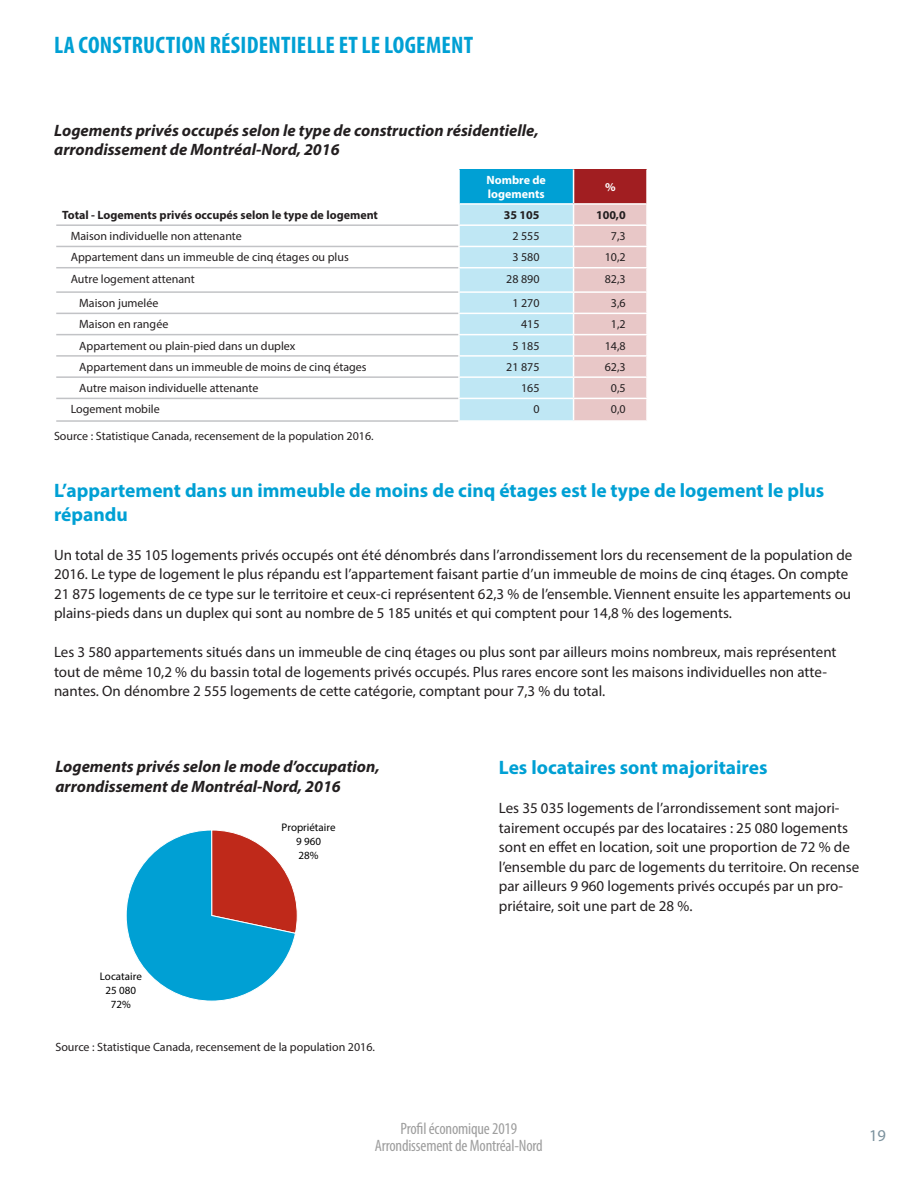
<style>
.page{position:relative;width:918px;height:1188px;background:#fff}
.page>*{position:absolute;margin:0;border:0;box-sizing:border-box;transform-origin:0 0}
.t1{font:700 condensed 24px "Myriad Pro";letter-spacing:.01em;color:#00a0d4}
.t2{font:700 19.5px/23.4px "Myriad Pro";color:#00a0d4}
.t3{font:italic 700 16.5px "Myriad Pro";color:#231f20}
.t4{font:condensed 16.5px/16.5px "Myriad Pro";letter-spacing:-.01em;color:#9e9e9e;text-align:center}
.t5{font:16.5px "Myriad Pro";color:#7c929e}
.t6{font:15px/19.5px "Myriad Pro";color:#231f20}
.t7{font:12px "Myriad Pro";color:#231f20}
.t8{font:700 12px "Myriad Pro";color:#231f20}
.t9{font:700 12px/13.5px "Myriad Pro";color:#fff}
.t10{font:10.95px/14px "Myriad Pro";color:#000;text-align:center}
</style>
<div class="page">
<div style="left:459px;top:169px;width:115px;height:35px;background:#00a0d4"></div>
<div style="left:574px;top:169px;width:73px;height:35px;background:#a11e21"></div>
<hr style="left:458px;top:203px;width:116px;height:2px;background:#fff">
<hr style="left:458px;top:169px;width:2px;height:34px;background:#fff">
<hr style="left:573px;top:169px;width:1px;height:34px;background:#fff">
<hr style="left:574px;top:203px;width:74px;height:2px;background:#fff">
<hr style="left:646px;top:169px;width:2px;height:34px;background:#fff">
<hr style="left:56px;top:224px;width:402px;height:2px;background:#c2c3c6">
<hr style="left:56px;top:246px;width:402px;height:1px;background:#c2c3c6">
<hr style="left:56px;top:267px;width:402px;height:1px;background:#c2c3c6">
<hr style="left:56px;top:291px;width:402px;height:2px;background:#c2c3c6">
<hr style="left:56px;top:313px;width:402px;height:1px;background:#c2c3c6">
<hr style="left:56px;top:334px;width:402px;height:1px;background:#c2c3c6">
<hr style="left:56px;top:355px;width:402px;height:2px;background:#c2c3c6">
<hr style="left:56px;top:376px;width:402px;height:2px;background:#c2c3c6">
<hr style="left:56px;top:398px;width:402px;height:1px;background:#c2c3c6">
<hr style="left:56px;top:420px;width:402px;height:2px;background:#c2c3c6">
<svg style="left:458px;top:204px;width:189px;height:217px;background:#d2dde4"></svg>
<hr style="left:574px;top:376px;width:74px;height:2px;background:#fff">
<hr style="left:646px;top:378px;width:2px;height:20px;background:#fff">
<hr style="left:574px;top:398px;width:74px;height:1px;background:#fff">
<hr style="left:646px;top:399px;width:2px;height:21px;background:#fff">
<hr style="left:574px;top:420px;width:74px;height:2px;background:#fff">
<svg style="left:126px;top:830px;width:172px;height:171px"></svg>
<p class="t1" style="left:54px;top:30px;width:421px">LA CONSTRUCTION RÉSIDENTIELLE ET LE LOGEMENT</p>
<p class="t3" style="left:54px;top:119px;width:486px">Logements privés occupés selon le type de construction résidentielle,</p>
<p class="t3" style="left:54px;top:139px;width:287px">arrondissement de Montréal-Nord, 2016</p>
<p class="t9" style="left:487px;top:173px;width:61px">Nombre de logements</p>
<p class="t9" style="left:605px;top:180px;width:12px">%</p>
<p class="t8" style="left:62px;top:207px;width:317px">Total - Logements privés occupés selon le type de logement</p>
<p class="t8" style="left:504px;top:207px;width:37px">35 105</p>
<p class="t8" style="left:596px;top:207px;width:31px">100,0</p>
<p class="t7" style="left:71px;top:229px;width:173px">Maison individuelle non attenante</p>
<p class="t7" style="left:512px;top:229px;width:29px">2 555</p>
<p class="t7" style="left:611px;top:229px;width:16px">7,3</p>
<p class="t7" style="left:71px;top:250px;width:280px">Appartement dans un immeuble de cinq étages ou plus</p>
<p class="t7" style="left:512px;top:250px;width:29px">3 580</p>
<p class="t7" style="left:605px;top:250px;width:22px">10,2</p>
<p class="t7" style="left:71px;top:271px;width:126px">Autre logement attenant</p>
<p class="t7" style="left:506px;top:271px;width:35px">28 890</p>
<p class="t7" style="left:605px;top:271px;width:22px">82,3</p>
<p class="t7" style="left:79px;top:296px;width:81px">Maison jumelée</p>
<p class="t7" style="left:512px;top:296px;width:29px">1 270</p>
<p class="t7" style="left:611px;top:296px;width:16px">3,6</p>
<p class="t7" style="left:79px;top:317px;width:91px">Maison en rangée</p>
<p class="t7" style="left:521px;top:317px;width:20px">415</p>
<p class="t7" style="left:611px;top:317px;width:16px">1,2</p>
<p class="t7" style="left:79px;top:338px;width:218px">Appartement ou plain-pied dans un duplex</p>
<p class="t7" style="left:512px;top:338px;width:29px">5 185</p>
<p class="t7" style="left:605px;top:338px;width:22px">14,8</p>
<p class="t7" style="left:79px;top:359px;width:289px">Appartement dans un immeuble de moins de cinq étages</p>
<p class="t7" style="left:506px;top:359px;width:35px">21 875</p>
<p class="t7" style="left:605px;top:359px;width:22px">62,3</p>
<p class="t7" style="left:79px;top:381px;width:181px">Autre maison individuelle attenante</p>
<p class="t7" style="left:521px;top:381px;width:20px">165</p>
<p class="t7" style="left:611px;top:381px;width:16px">0,5</p>
<p class="t7" style="left:71px;top:402px;width:91px">Logement mobile</p>
<p class="t7" style="left:533px;top:402px;width:8px">0</p>
<p class="t7" style="left:611px;top:402px;width:16px">0,0</p>
<p class="t7" style="left:54px;top:429px;width:321px">Source : Statistique Canada, recensement de la population 2016.</p>
<p class="t2" style="left:54px;top:478px;width:772px">L’appartement dans un immeuble de moins de cinq étages est le type de logement le plus répandu</p>
<p class="t6" style="left:54px;top:545px;width:800px">Un total de 35 105 logements privés occupés ont été dénombrés dans l’arrondissement lors du recensement de la population de 2016. Le type de logement le plus répandu est l’appartement faisant partie d’un immeuble de moins de cinq étages. On compte 21 875 logements de ce type sur le territoire et ceux-ci représentent 62,3 % de l’ensemble. Viennent ensuite les appartements ou plains-pieds dans un duplex qui sont au nombre de 5 185 unités et qui comptent pour 14,8 % des logements.</p>
<p class="t6" style="left:54px;top:642px;width:784px">Les 3 580 appartements situés dans un immeuble de cinq étages ou plus sont par ailleurs moins nombreux, mais représentent tout de même 10,2 % du bassin total de logements privés occupés. Plus rares encore sont les maisons individuelles non atte&shy;nantes. On dénombre 2 555 logements de cette catégorie, comptant pour 7,3 % du total.</p>
<p class="t3" style="left:55px;top:756px;width:326px">Logements privés selon le mode d’occupation,</p>
<p class="t3" style="left:55px;top:776px;width:287px">arrondissement de Montréal-Nord, 2016</p>
<p class="t10" style="left:100px;top:969px;width:44px">Locataire<br>25 080<br>72%</p>
<p class="t10" style="left:282px;top:820px;width:56px">Propriétaire<br>9 960<br>28%</p>
<p class="t7" style="left:55px;top:1039px;width:321px">Source : Statistique Canada, recensement de la population 2016.</p>
<p class="t2" style="left:499px;top:756px;width:270px">Les locataires sont majoritaires</p>
<p class="t6" style="left:499px;top:798px;width:362px">Les 35 035 logements de l’arrondissement sont majori&shy;tairement occupés par des locataires : 25 080 logements sont en effet en location, soit une proportion de 72 % de l’ensemble du parc de logements du territoire. On recense par ailleurs 9 960 logements privés occupés par un pro&shy;priétaire, soit une part de 28 %.</p>
<p class="t4" style="left:375px;top:1120px;width:170px">Profil économique 2019<br>Arrondissement de Montréal-Nord</p>
<p class="t5" style="left:869px;top:1125px;width:18px">19</p>
</div>
